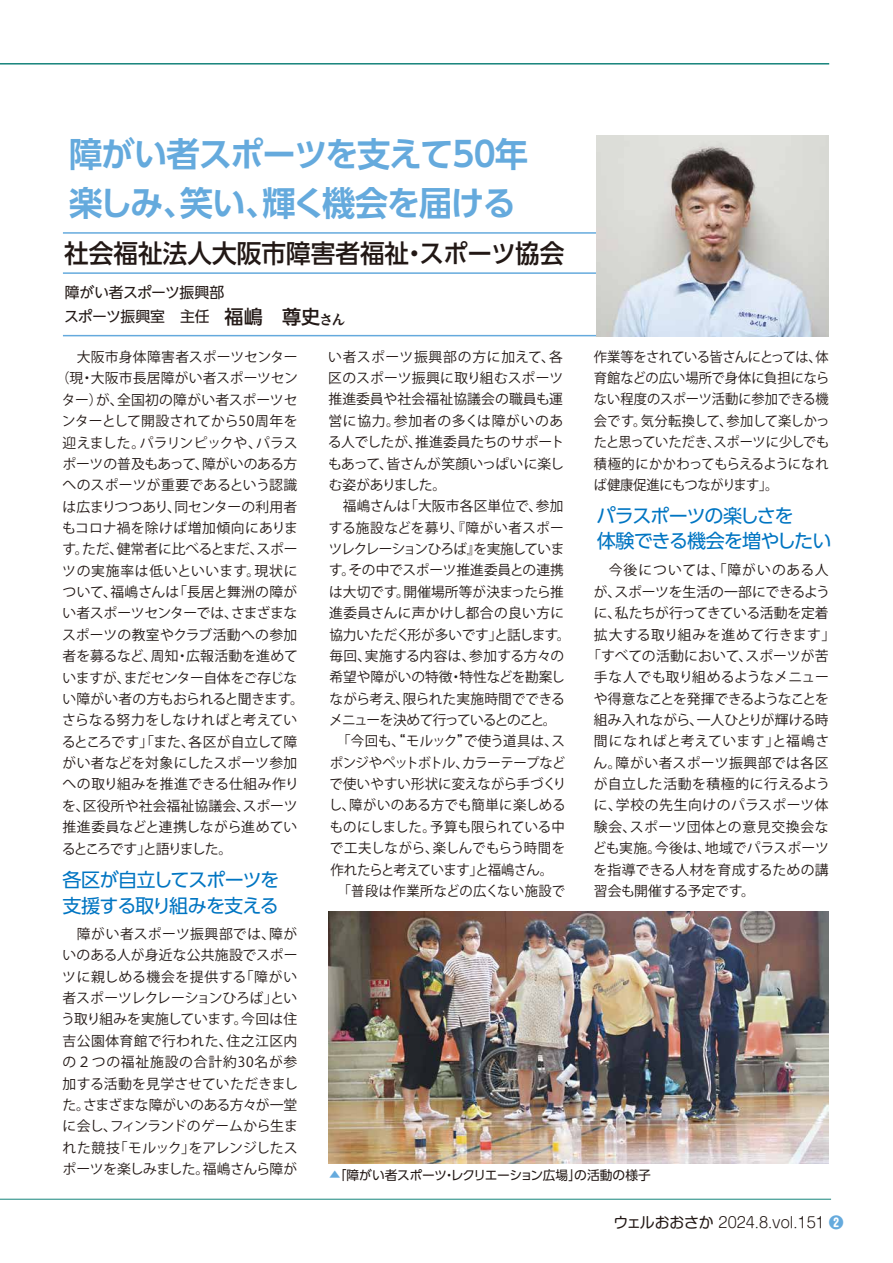
<style>
.page{position:relative;width:893px;height:1263px;background:#fff}
.page>*{position:absolute;margin:0;border:0;box-sizing:border-box;transform-origin:0 0}
.t1{font:700 34.05px/48.9px "UD Shin Go Pro De";letter-spacing:-.04em;color:#65aadd}
.t2{font:500 25.5px "UD Shin Go Pro";color:#221815}
.t3{font:19.2px/25.5px "UD Shin Go Pro";letter-spacing:-.06em;color:#0075c2}
.t4{font:14.85px/24.5px "UD Shin Go NT Pro";letter-spacing:-.035em;color:#221815}
.t5{font:300 14.85px "Shin M Go Pro";color:#221815}
.t6{font:13.8px/21.3px "Koz Go Pro";color:#221815;text-align:justify}
.t7{font:13.8px/21.3px "Koz Go Pro";color:#221815;text-align:justify;scale:.96 1}
.t8{font:13.8px "Koz Go Pro";letter-spacing:.02em;color:#221815}
.t9{font:13.8px "Koz Go Pro";letter-spacing:-.03em;color:#221815}
.t10{font:13.8px "Koz Go Pro";letter-spacing:-.02em;color:#221815}
.t11{font:13.8px "Koz Go Pro";letter-spacing:-.025em;color:#221815}
.t12{font:13.8px "Koz Go Pro";letter-spacing:.055em;color:#221815}
.t13{font:13.8px "Koz Go Pro";letter-spacing:.025em;color:#221815}
.t14{font:13.8px "Koz Go Pro";letter-spacing:-.115em;color:#221815}
.t15{font:12.75px "UD Shin Go Pro";letter-spacing:-.015em;color:#221815}
.s1{font-family:"UD Shin Go Pro";font-weight:500;font-size:19.2px}
.s2{font-family:"UD Shin Go Pro"}
.s3{font-size:11.7px;color:#65aadd}
.s4{font-weight:400}
.s5{font-weight:700;color:#65aadd}
</style>
<div class="page">
<img style="left:328px;top:912px;width:501px;height:251px">
<svg style="left:0;top:63px;width:830px;height:2px;background:#4fa19b"></svg>
<hr style="left:0;top:1199px;width:831px;height:1px;background:#16847b">
<hr style="left:63px;top:232px;width:600px;height:2px;background:#65aadd">
<hr style="left:63px;top:272px;width:600px;height:2px;background:#65aadd">
<hr style="left:63px;top:335px;width:600px;height:1px;background:#65aadd">
<img style="left:597px;top:135px;width:232px;height:202px">
<h1 class="t1" style="left:69px;top:129px;width:461px">障がい者スポーツを支えて50年楽しみ、笑い、輝く機会を届ける</h1>
<h2 class="t2" style="left:64px;top:232px;width:502px">社会福祉法人大阪市障害者福祉・スポーツ協会</h2>
<p class="t4" style="left:64px;top:280px;width:283px">障がい者スポーツ振興部<br>スポーツ振興室　主任　<span class="s1">福嶋　尊史</span><sub>さん</sub></p>
<p class="t6" style="left:63px;top:347px;width:236px">　大阪市身体障害者スポーツセンター</p>
<p class="t6" style="left:56px;top:368px;width:243px">（現・大阪市長居障がい者スポーツセン</p>
<p class="t6" style="left:62px;top:389px;width:237px">ター）が、全国初の障がい者スポーツセ</p>
<p class="t6" style="left:62px;top:411px;width:237px">ンターとして開設されてから50周年を</p>
<p class="t10" style="left:63px;top:433px;width:237px">迎えました。パラリンピックや、パラス</p>
<p class="t6" style="left:63px;top:454px;width:236px">ポーツの普及もあって、障がいのある方</p>
<p class="t6" style="left:63px;top:475px;width:236px">へのスポーツが重要であるという認識</p>
<p class="t6" style="left:63px;top:496px;width:236px">は広まりつつあり、同センターの利用者</p>
<p class="t8" style="left:62px;top:519px;width:237px">もコロナ禍を除けば増加傾向にありま</p>
<p class="t6" style="left:63px;top:539px;width:236px">す。ただ、健常者に比べるとまだ、スポー</p>
<p class="t12" style="left:62px;top:562px;width:237px">ツの実施率は低いといいます。現状に</p>
<p class="t8" style="left:63px;top:583px;width:236px">ついて、福嶋さんは「長居と舞洲の障が</p>
<p class="t9" style="left:63px;top:604px;width:236px">い者スポーツセンターでは、さまざまな</p>
<p class="t13" style="left:62px;top:626px;width:237px">スポーツの教室やクラブ活動への参加</p>
<p class="t6" style="left:63px;top:646px;width:237px">者を募るなど、周知・広報活動を進めて</p>
<p class="t9" style="left:63px;top:669px;width:236px">いますが、まだセンター自体をご存じな</p>
<p class="t11" style="left:63px;top:690px;width:243px">い障がい者の方もおられると聞きます。</p>
<p class="t6" style="left:62px;top:710px;width:237px">さらなる努力をしなければと考えてい</p>
<p class="t6" style="left:62px;top:731px;width:237px">るところです」「また、各区が自立して障</p>
<p class="t6" style="left:63px;top:753px;width:236px">がい者などを対象にしたスポーツ参加</p>
<p class="t8" style="left:63px;top:775px;width:238px">への取り組みを推進できる仕組み作り</p>
<p class="t6" style="left:62px;top:795px;width:237px">を、区役所や社会福祉協議会、スポーツ</p>
<p class="t6" style="left:63px;top:817px;width:236px">推進委員などと連携しながら進めてい</p>
<p class="t14" style="left:62px;top:839px;width:172px">るところです」と語りました。</p>
<h3 class="t3" style="left:63px;top:867px;width:218px">各区が自立してスポーツを</h3>
<h3 class="t3" style="left:63px;top:892px;width:218px">支援する取り組みを支える</h3>
<p class="t6" style="left:61px;top:924px;width:238px">　障がい者スポーツ振興部では、障がいのある人が身近な公共施設でスポーツに親しめる機会を提供する「障がい者スポーツレクレーションひろば」という取り組みを実施しています。今回は住吉公園体育館で行われた、住之江区内の２つの福祉施設の合計約30名が参加する活動を見学させていただきました。さまざまな障がいのある方々が一堂に会し、フィンランドのゲームから生まれた競技「モルック」をアレンジしたスポーツを楽しみました。福嶋さんら障が</p>
<p class="t6" style="left:328px;top:346px;width:244px;text-align:left">い者スポーツ振興部の方に加えて、各区のスポーツ振興に取り組むスポーツ推進委員や社会福祉協議会の職員も運営に協力。参加者の多くは障がいのある人でしたが、推進委員たちのサポートもあって、皆さんが笑顔いっぱいに楽しむ姿がありました。<br>　福嶋さんは「大阪市各区単位で、参加する施設などを募り、『障がい者スポーツレクレーションひろば』を実施しています。その中でスポーツ推進委員との連携は大切です。開催場所等が決まったら推進委員さんに声かけし都合の良い方に協力いただく形が多いです」と話します。毎回、実施する内容は、参加する方々の希望や障がいの特徴・特性などを勘案しながら考え、限られた実施時間でできるメニューを決めて行っているとのこと。　「今回も、<span class="s2">“</span>モルック<span class="s2">”</span>で使う道具は、スポンジやペットボトル、カラーテープなどで使いやすい形状に変えながら手づくりし、障がいのある方でも簡単に楽しめるものにしました。予算も限られている中で工夫しながら、楽しんでもらう時間を作れたらと考えています」と福嶋さん。<br>　「普段は作業所などの広くない施設で</p>
<p class="t7" style="left:594px;top:346px;width:247px">作業等をされている皆さんにとっては、体育館などの広い場所で身体に負担にならない程度のスポーツ活動に参加できる機会です。気分転換して、参加して楽しかったと思っていただき、スポーツに少しでも積極的にかかわってもらえるようになれば健康促進にもつながります」。</p>
<h3 class="t3" style="left:596px;top:502px;width:237px">パラスポーツの楽しさを<br>体験できる機会を増やしたい</h3>
<p class="t6" style="left:587px;top:560px;width:250px;text-align:center">　今後については、「障がいのある人が、スポーツを生活の一部にできるように、私たちが行ってきている活動を定着拡大する取り組みを進めて行きます」「すべての活動において、スポーツが苦手な人でも取り組めるようなメニューや得意なことを発揮できるようなことを組み入れながら、一人ひとりが輝ける時間になればと考えています」と福嶋さん。障がい者スポーツ振興部では各区が自立した活動を積極的に行えるように、学校の先生向けのパラスポーツ体験会、スポーツ団体との意見交換会なども実施。今後は、地域でパラスポーツを指導できる人材を育成するための講</p>
<p class="t6" style="left:594px;top:880px;width:162px">習会も開催する予定です。</p>
<p class="t15" style="left:329px;top:1164px;width:323px"><span class="s3">▲</span>「障がい者スポーツ・レクリエーション広場」の活動の様子</p>
<p class="t5" style="left:613px;top:1210px;width:232px"><span class="s4">ウェルおおさか</span> 2024.8.vol.151 <span class="s5">❷</span></p>
</div>
